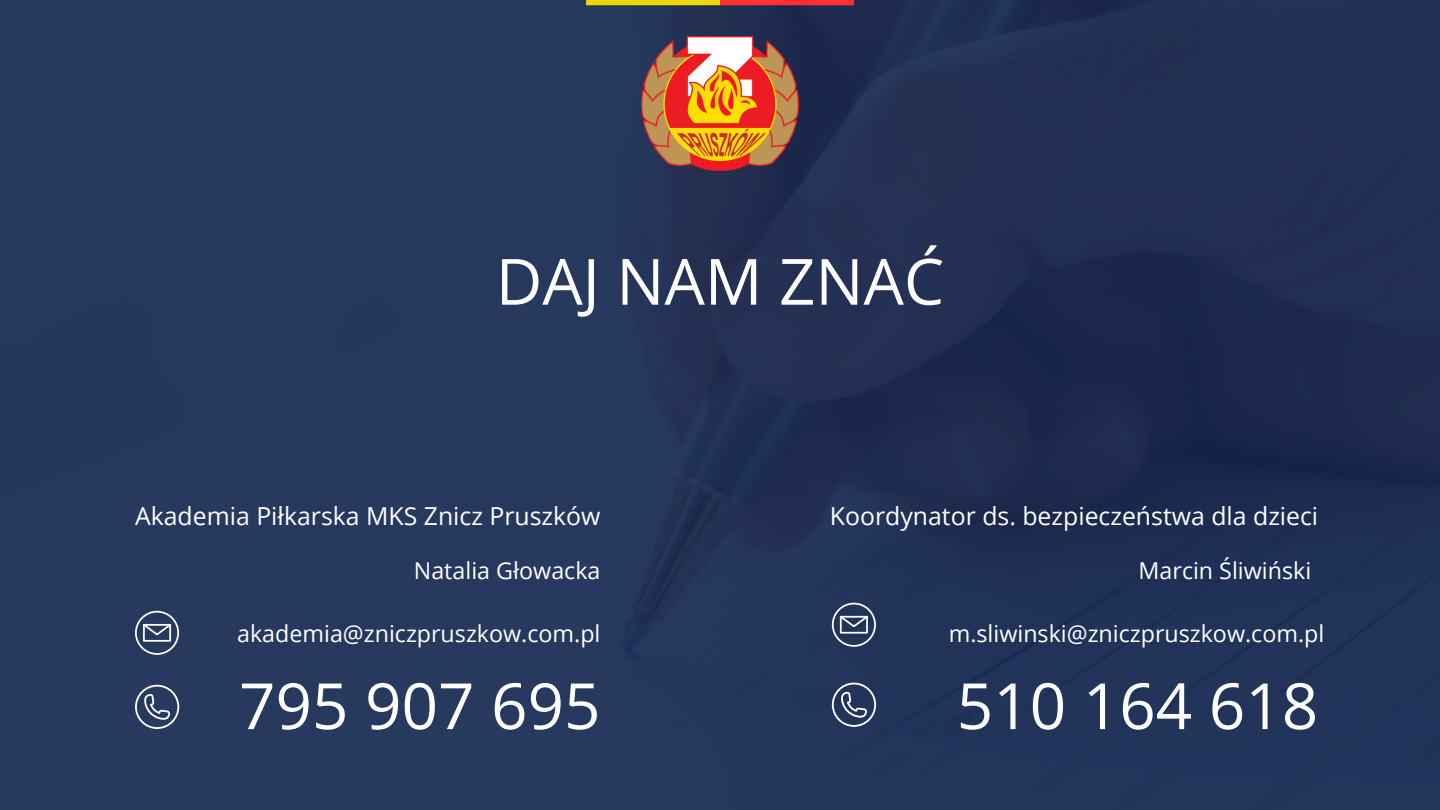
<style>
.page{position:relative;width:1440px;height:810px;background:#fff}
.page>*{position:absolute;margin:0;border:0;box-sizing:border-box;transform-origin:0 0}
.t1{font:63.8px "Open Sans";color:#fff}
.t2{font:24.8px "Open Sans";color:#fff}
.t3{font:23.3px "Open Sans";color:#fff}
</style>
<div class="page">
<img style="left:0;top:0;width:1440px;height:810px">
<img style="left:641px;top:36px;width:158px;height:135px">
<div style="left:720px;top:0;width:134px;height:5px;background:#ff3131"></div>
<div style="left:586px;top:0;width:134px;height:5px;background:#e8d90d"></div>
<svg style="left:135px;top:611px;width:44px;height:44px"></svg>
<svg style="left:832px;top:603px;width:44px;height:44px"></svg>
<svg style="left:135px;top:685px;width:44px;height:44px"></svg>
<svg style="left:832px;top:683px;width:44px;height:44px"></svg>
<p class="t1" style="left:496px;top:237px;width:450px">DAJ NAM ZNAĆ</p>
<h1 class="t2" style="left:135px;top:498px;width:467px">Akademia Piłkarska MKS Znicz Pruszków</h1>
<p class="t2" style="left:830px;top:498px;width:490px">Koordynator ds. bezpieczeństwa dla dzieci</p>
<p class="t3" style="left:414px;top:554px;width:188px">Natalia Głowacka</p>
<p class="t3" style="left:1139px;top:554px;width:174px">Marcin Śliwiński</p>
<p class="t3" style="left:237px;top:617px;width:365px">akademia@zniczpruszkow.com.pl</p>
<h2 class="t3" style="left:949px;top:617px;width:377px">m.sliwinski@zniczpruszkow.com.pl</h2>
<p class="t1" style="left:239px;top:661px;width:363px">795 907 695</p>
<p class="t1" style="left:957px;top:661px;width:363px">510 164 618</p>
</div>
